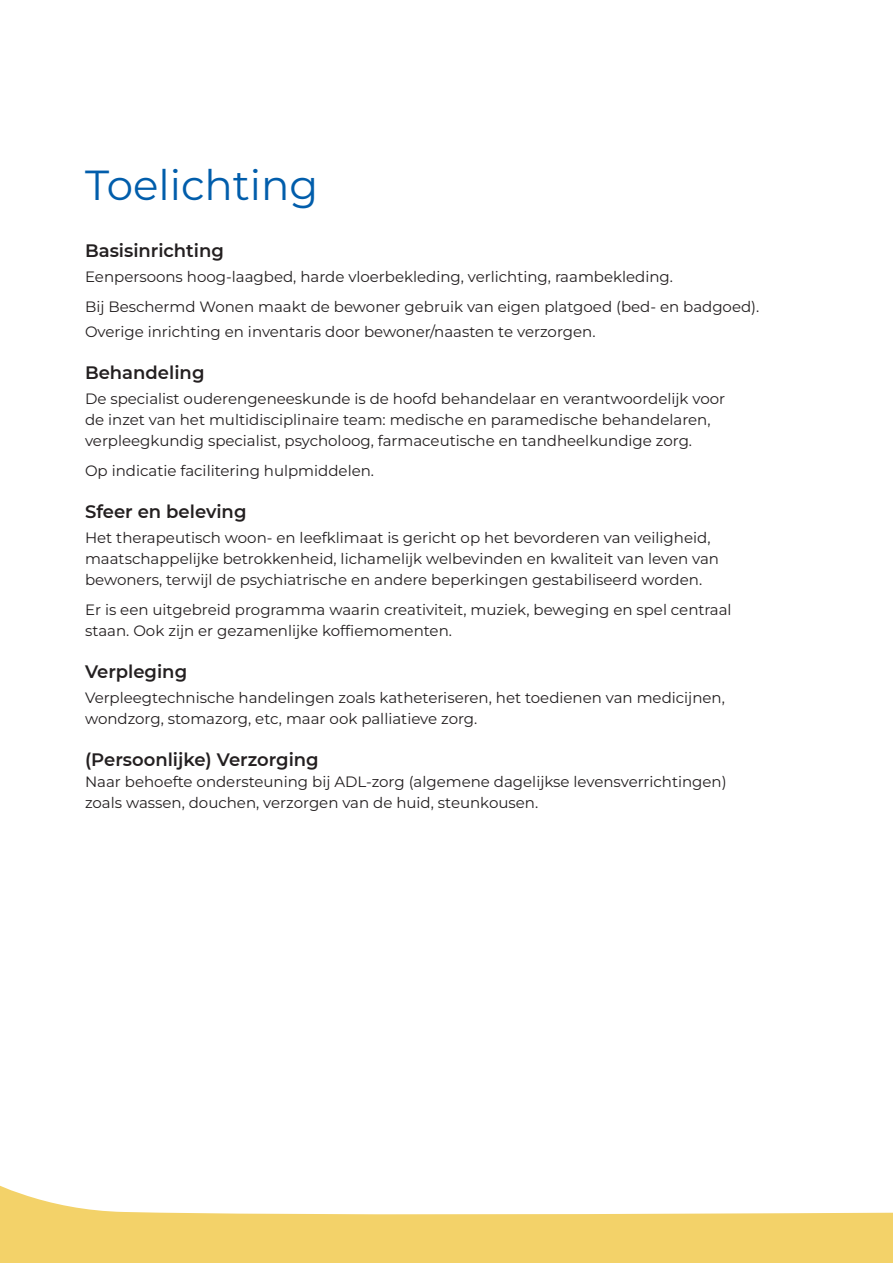
<style>
.page{position:relative;width:893px;height:1263px;background:#fff}
.page>*{position:absolute;margin:0;border:0;box-sizing:border-box;transform-origin:0 0}
.t1{font:42px "Montserrat";color:#015dab}
.t2{font:600 18px "Montserrat";color:#231f20}
.t3{font:15px/21px "Montserrat";color:#231f20}
</style>
<div class="page">
<svg style="left:0;top:1185px;width:893px;height:78px;fill:#f3d269"></svg>
<h1 class="t1" style="left:85px;top:156px;width:235px">Toelichting</h1>
<p class="t2" style="left:85px;top:238px;width:141px">Basisinrichting</p>
<p class="t3" style="left:85px;top:262px;width:676px;line-height:29.5px">Eenpersoons hoog-laagbed, harde vloerbekleding, verlichting, raambekleding.<br>Bij Beschermd Wonen maakt de bewoner gebruik van eigen platgoed (bed- en badgoed).</p>
<p class="t3" style="left:85px;top:321px;width:512px">Overige inrichting en inventaris door bewoner/naasten te verzorgen.</p>
<p class="t2" style="left:85px;top:360px;width:121px">Behandeling</p>
<p class="t3" style="left:85px;top:388px;width:642px">De specialist ouderengeneeskunde is de hoofd behandelaar en verantwoordelijk voor de inzet van het multidisciplinaire team: medische en paramedische behandelaren, verpleegkundig specialist, psycholoog, farmaceutische en tandheelkundige zorg.</p>
<p class="t3" style="left:85px;top:460px;width:291px">Op indicatie facilitering hulpmiddelen.</p>
<p class="t2" style="left:85px;top:499px;width:163px">Sfeer en beleving</p>
<p class="t3" style="left:85px;top:527px;width:635px">Het therapeutisch woon- en leefklimaat is gericht op het bevorderen van veiligheid, maatschappelijke betrokkenheid, lichamelijk welbevinden en kwaliteit van leven van bewoners, terwijl de psychiatrische en andere beperkingen gestabiliseerd worden.</p>
<p class="t3" style="left:85px;top:598px;width:648px">Er is een uitgebreid programma waarin creativiteit, muziek, beweging en spel centraal staan. Ook zijn er gezamenlijke koffiemomenten.</p>
<p class="t2" style="left:85px;top:658px;width:104px">Verpleging</p>
<p class="t3" style="left:85px;top:687px;width:641px">Verpleegtechnische handelingen zoals katheteriseren, het toedienen van medicijnen, wondzorg, stomazorg, etc, maar ook palliatieve zorg.</p>
<p class="t2" style="left:85px;top:747px;width:235px">(Persoonlijke) Verzorging</p>
<p class="t3" style="left:85px;top:771px;width:643px">Naar behoefte ondersteuning bij ADL-zorg (algemene dagelijkse levensverrichtingen) zoals wassen, douchen, verzorgen van de huid, steunkousen.</p>
</div>
